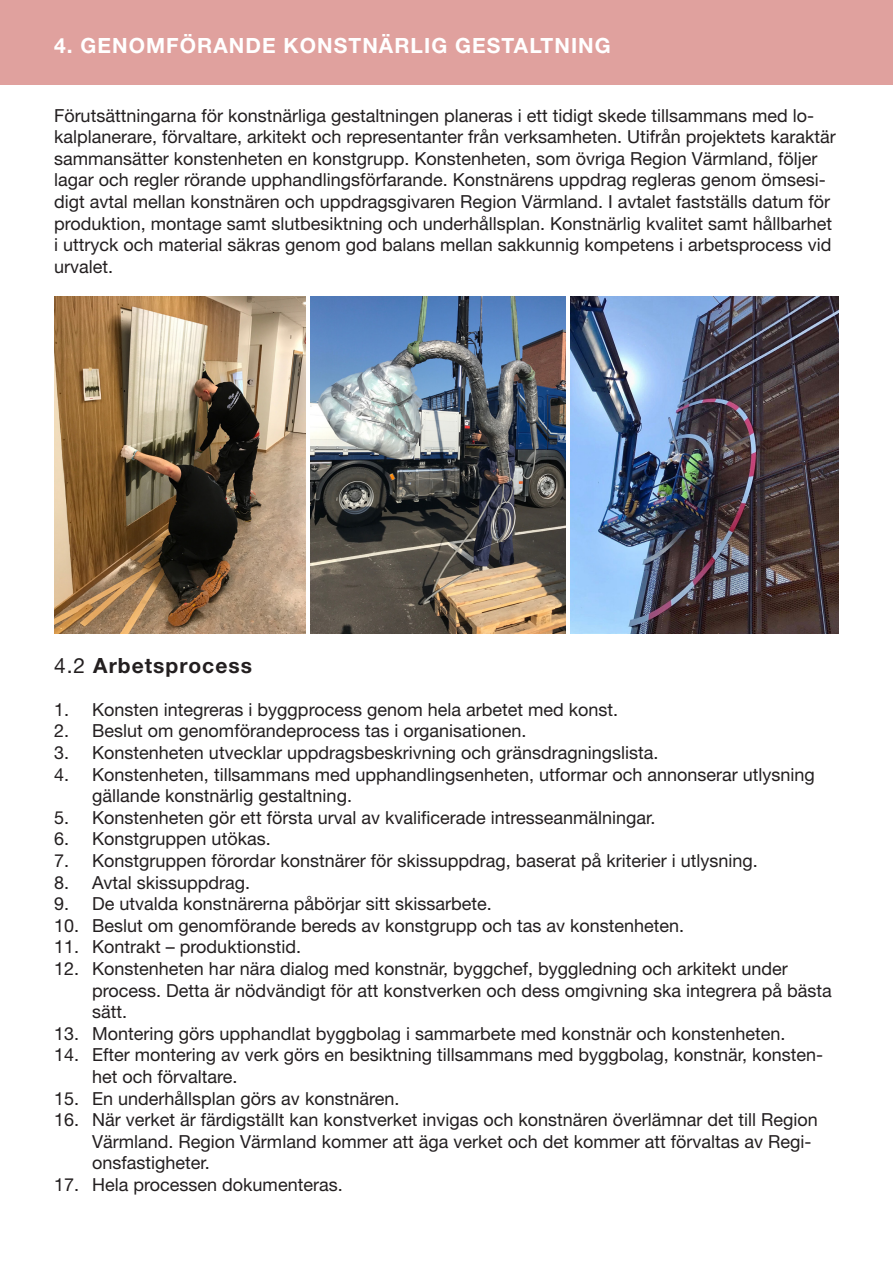
<style>
.page{position:relative;width:893px;height:1263px;background:#fff}
.page>*{position:absolute;margin:0;border:0;box-sizing:border-box;transform-origin:0 0}
.t1{font:700 21px "Helvetica Neue LT Pro";letter-spacing:.05em;color:#fff}
.t2{font:700 21px "Helvetica Neue LT Pro";letter-spacing:.05em;color:#231f20}
.t3{font:18px/21.6px "Helvetica Neue LT Pro";color:#231f20}
.s1{font-weight:400}
</style>
<div class="page">
<div style="left:0;top:0;width:893px;height:84px;background:#e0a19e"></div>
<img style="left:54px;top:296px;width:252px;height:338px">
<img style="left:310px;top:296px;width:256px;height:338px">
<img style="left:570px;top:296px;width:269px;height:338px">
<p class="t1" style="left:54px;top:33px;width:558px">4. GENOMFÖRANDE KONSTNÄRLIG GESTALTNING</p>
<p class="t3" style="left:54px;top:104px;width:783px">Förutsättningarna för konstnärliga gestaltningen planeras i ett tidigt skede tillsammans med lo&shy;kalplanerare, förvaltare, arkitekt och representanter från verksamheten. Utifrån projektets karaktär sammansätter konstenheten en konstgrupp. Konstenheten, som övriga Region Värmland, följer lagar och regler rörande upphandlingsförfarande. Konstnärens uppdrag regleras genom ömsesi&shy;digt avtal mellan konstnären och uppdragsgivaren Region Värmland. I avtalet fastställs datum för produktion, montage samt slutbesiktning och underhållsplan. Konstnärlig kvalitet samt hållbarhet i uttryck och material säkras genom god balans mellan sakkunnig kompetens i arbetsprocess vid urvalet.</p>
<p class="t2" style="left:54px;top:652px;width:200px"><span class="s1">4.2</span> Arbetsprocess</p>
<p class="t3" style="left:54px;top:698px;width:566px">1. Konsten integreras i byggprocess genom hela arbetet med konst.</p>
<p class="t3" style="left:54px;top:720px;width:474px">2. Beslut om genomförandeprocess tas i organisationen.</p>
<p class="t3" style="left:54px;top:741px;width:606px">3. Konstenheten utvecklar uppdragsbeskrivning och gränsdragningslista.</p>
<p class="t3" style="left:92px;top:763px;width:724px;text-indent:-38px">4. Konstenheten, tillsammans med upphandlingsenheten, utformar och annonserar utlysning gällande konstnärlig gestaltning.</p>
<p class="t3" style="left:54px;top:806px;width:603px">5. Konstenheten gör ett första urval av kvalificerade intresseanmälningar.</p>
<p class="t3" style="left:54px;top:828px;width:218px">6. Konstgruppen utökas.</p>
<p class="t3" style="left:54px;top:849px;width:705px">7. Konstgruppen förordar konstnärer för skissuppdrag, baserat på kriterier i utlysning.</p>
<p class="t3" style="left:54px;top:871px;width:198px">8. Avtal skissuppdrag.</p>
<p class="t3" style="left:54px;top:892px;width:439px">9. De utvalda konstnärerna påbörjar sitt skissarbete.</p>
<p class="t3" style="left:54px;top:914px;width:632px">10. Beslut om genomförande bereds av konstgrupp och tas av konstenheten.</p>
<p class="t3" style="left:54px;top:936px;width:249px">11. Kontrakt – produktionstid.</p>
<p class="t3" style="left:92px;top:957px;width:741px;text-indent:-38px">12. Konstenheten har nära dialog med konstnär, byggchef, byggledning och arkitekt under process. Detta är nödvändigt för att konstverken och dess omgivning ska integrera på bästa sätt.</p>
<p class="t3" style="left:54px;top:1022px;width:733px">13. Montering görs upphandlat byggbolag i sammarbete med konstnär och konstenheten.</p>
<p class="t3" style="left:92px;top:1044px;width:732px;text-indent:-38px">14. Efter montering av verk görs en besiktning tillsammans med byggbolag, konstnär, konsten&shy;het och förvaltare.</p>
<p class="t3" style="left:54px;top:1087px;width:347px">15. En underhållsplan görs av konstnären.</p>
<p class="t3" style="left:92px;top:1108px;width:727px;text-indent:-38px">16. När verket är färdigställt kan konstverket invigas och konstnären överlämnar det till Region<br>Värmland. Region Värmland kommer att äga verket och det kommer att förvaltas av Regi&shy;onsfastigheter.</p>
<p class="t3" style="left:54px;top:1173px;width:290px">17. Hela processen dokumenteras.</p>
</div>
